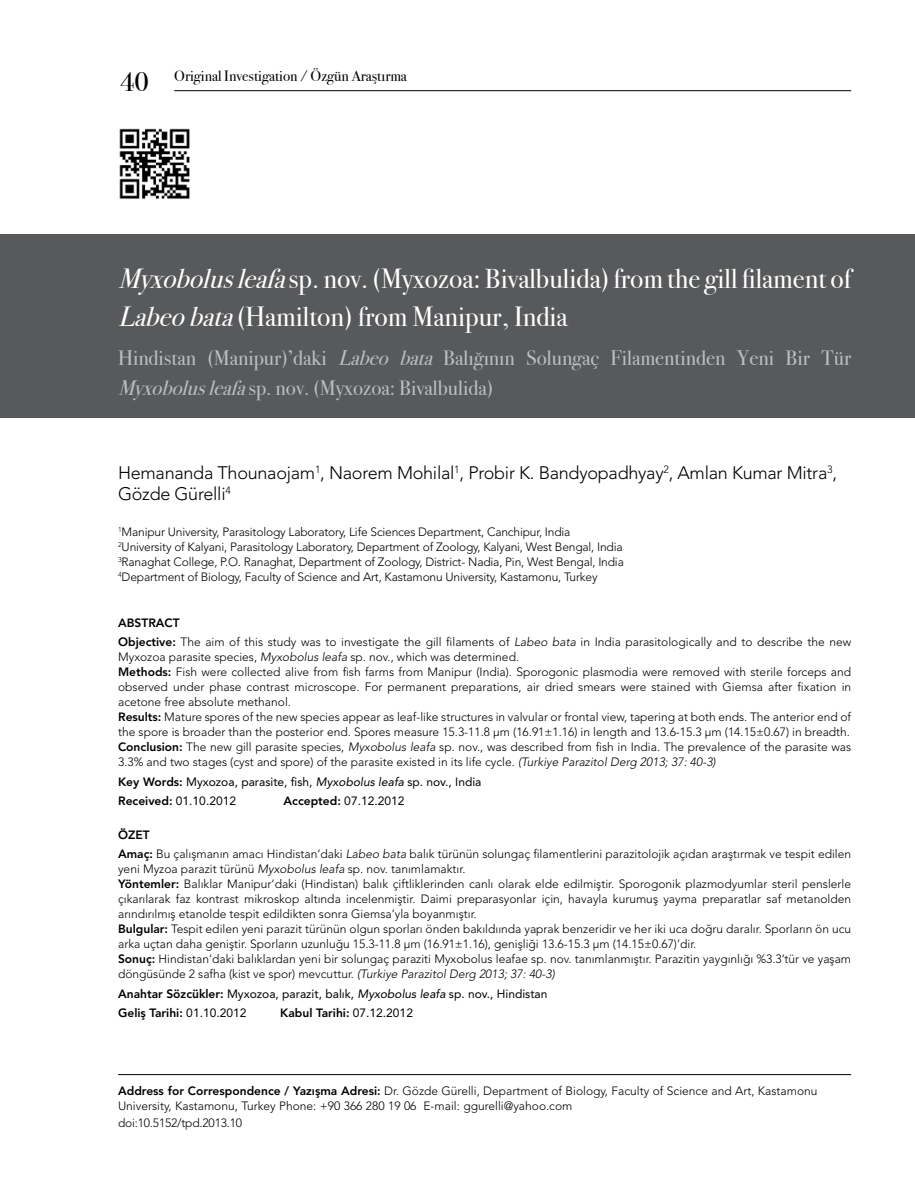
<style>
.page{position:relative;width:915px;height:1191px;background:#fff}
.page>*{position:absolute;margin:0;border:0;box-sizing:border-box;transform-origin:0 0}
.t1{font:27.75px/38.5px "Bodoni Svty Two ITCTT Book";color:#fff}
.t2{font:21px/30px "Bodoni Svty Two ITCTT Book";color:#bcbec0}
.t3{font:300 18px/21px "Avenir LT Std";letter-spacing:-.015em;color:#000}
.t4{font:15px "Bodoni Svty Two ITCTT Book";color:#000}
.t5{font:300 12px/15px "Avenir LT Std";color:#000}
.t6{font:12px/19.2px "Avenir LT Std";color:#000}
.t7{font:800 12px "Avenir LT Std";color:#000}
.s1{font-size:27px}
.s2{font-style:italic}
.s3{font-weight:800}
.s4{font-weight:400}
</style>
<div class="page">
<img style="left:119px;top:128px;width:71px;height:71px">
<hr style="left:174px;top:90px;width:676px;height:1px;background:#000">
<div style="left:0;top:234px;width:914px;height:184px;background:#58595b"></div>
<hr style="left:118px;top:1074px;width:732px;height:1px;background:#000">
<p class="t4" style="left:120px;top:64px;width:288px"><span class="s1">40</span> Original Investigation / Özgün Araştırma</p>
<h1 class="t1" style="left:118px;top:256px;width:734px"><span class="s2">Myxobolusleafa</span>sp. nov. (Myxozoa: Bivalbulida) from the gill filament of<br><span class="s2">Labeobata</span>(Hamilton) from Manipur, India</h1>
<h2 class="t2" style="left:118px;top:340px;width:734px">Hindistan (Manipur)’daki <span class="s2">Labeo bata</span> Balığının Solungaç Filamentinden Yeni Bir Tür<br><span class="s2">Myxobolusleafa</span>sp. nov. (Myxozoa: Bivalbulida)</h2>
<h3 class="t3" style="left:118px;top:462px;width:720px">Hemananda Thounaojam<sup>1</sup>, Naorem Mohilal<sup>1</sup>, Probir K. Bandyopadhyay<sup>2</sup>, Amlan Kumar Mitra<sup>3</sup>,<br>Gözde Gürelli<sup>4</sup></h3>
<p class="t5" style="left:118px;top:524px;width:507px"><sup>1</sup>Manipur University, Parasitology Laboratory, Life Sciences Department, Canchipur, India <sup>2</sup>University of Kalyani, Parasitology Laboratory, Department of Zoology, Kalyani, West Bengal, India <sup>3</sup>Ranaghat College, P.O. Ranaghat, Department of Zoology, District- Nadia, Pin, West Bengal, India <sup>4</sup>Department of Biology, Faculty of Science and Art, Kastamonu University, Kastamonu, Turkey</p>
<p class="t5" style="left:118px;top:613px;width:734px;line-height:19.2px"><span class="s3">ABSTRACT<br>Objective:</span> The aim of this study was to investigate the gill filaments of <span class="s2">Labeo bata</span> in India parasitologically and to describe the new</p>
<p class="t5" style="left:118px;top:649px;width:734px">Myxozoa parasite species, <span class="s2">Myxobolus leafa</span> sp. nov., which was determined.<br><span class="s3">Methods:</span> Fish were collected alive from fish farms from Manipur (India). Sporogonic plasmodia were removed with sterile forceps and observed under phase contrast microscope. For permanent preparations, air dried smears were stained with Giemsa after fixation in acetone free absolute methanol.<br><span class="s3">Results:</span> Mature spores of the new species appear as leaf-like structures in valvular or frontal view, tapering at both ends. The anterior end of the spore is broader than the posterior end. Spores measure 15.3-11.8 µm (16.91±1.16) in length and 13.6-15.3 µm (14.15±0.67) in breadth.<br><span class="s3">Conclusion:</span> The new gill parasite species, <span class="s2">Myxobolus leafa</span> sp. nov., was described from fish in India. The prevalence of the parasite was 3.3% and two stages (cyst and spore) of the parasite existed in its life cycle. <span class="s2">(Turkiye Parazitol Derg 2013; 37: 40-3)</span></p>
<p class="t6" style="left:118px;top:772px;width:365px"><span class="s3">Key Words:</span> Myxozoa, parasite, fish, <span class="s2">Myxobolus leafa</span> sp. nov., India<br><span class="s3">Received:</span> 01.10.2012</p>
<p class="t6" style="left:283px;top:791px;width:122px"><span class="s3">Accepted:</span> 07.12.2012</p>
<p class="t5" style="left:118px;top:825px;width:734px;line-height:19.2px"><span class="s3">ÖZET<br>Amaç:</span> Bu çalışmanın amacı Hindistan’daki <span class="s2">Labeo bata</span> balık türünün solungaç filamentlerini parazitolojik açıdan araştırmak ve tespit edilen</p>
<p class="t5" style="left:118px;top:861px;width:734px">yeni Myzoa parazit türünü <span class="s2">Myxobolus leafa</span> sp. nov. tanımlamaktır.<br><span class="s3">Yöntemler:</span> Balıklar Manipur’daki (Hindistan) balık çiftliklerinden canlı olarak elde edilmiştir. Sporogonik plazmodyumlar steril penslerle çıkarılarak faz kontrast mikroskop altında incelenmiştir. Daimi preparasyonlar için, havayla kurumuş yayma preparatlar saf metanolden arındırılmış etanolde tespit edildikten sonra Giemsa’yla boyanmıştır.<br><span class="s3">Bulgular:</span> Tespit edilen yeni parazit türünün olgun sporları önden bakıldıında yaprak benzeridir ve her iki uca doğru daralır. Sporların ön ucu arka uçtan daha geniştir. Sporların uzunluğu 15.3-11.8 µm (16.91±1.16), genişliği 13.6-15.3 µm (14.15±0.67)’dir.<br><span class="s3">Sonuç:</span> Hindistan’daki balıklardan yeni bir solungaç paraziti Myxobolus leafae sp. nov. tanımlanmıştır. Parazitin yaygınlığı %3.3’tür ve yaşam döngüsünde 2 safha (kist ve spor) mevcuttur. <span class="s2">(Turkiye Parazitol Derg 2013; 37: 40-3)</span></p>
<p class="t6" style="left:118px;top:984px;width:431px"><span class="s3">Anahtar Sözcükler:</span> Myxozoa, parazit, balık, <span class="s2">Myxobolus leafa</span> sp. nov., Hindistan<br><span class="s3">Geliş Tarihi:</span> 01.10.2012</p>
<p class="t7" style="left:280px;top:1005px;width:134px">Kabul Tarihi: <span class="s4">07.12.2012</span></p>
<p class="t5" style="left:118px;top:1083px;width:700px"><span class="s3">Address for Correspondence / Yazışma Adresi:</span> Dr. Gözde Gürelli, Department of Biology, Faculty of Science and Art, Kastamonu<br>University, Kastamonu, Turkey Phone: +90 366 280 19 06 E-mail: ggurelli@yahoo.com</p>
<p class="t5" style="left:118px;top:1115px;width:125px">doi:10.5152/tpd.2013.10</p>
</div>
